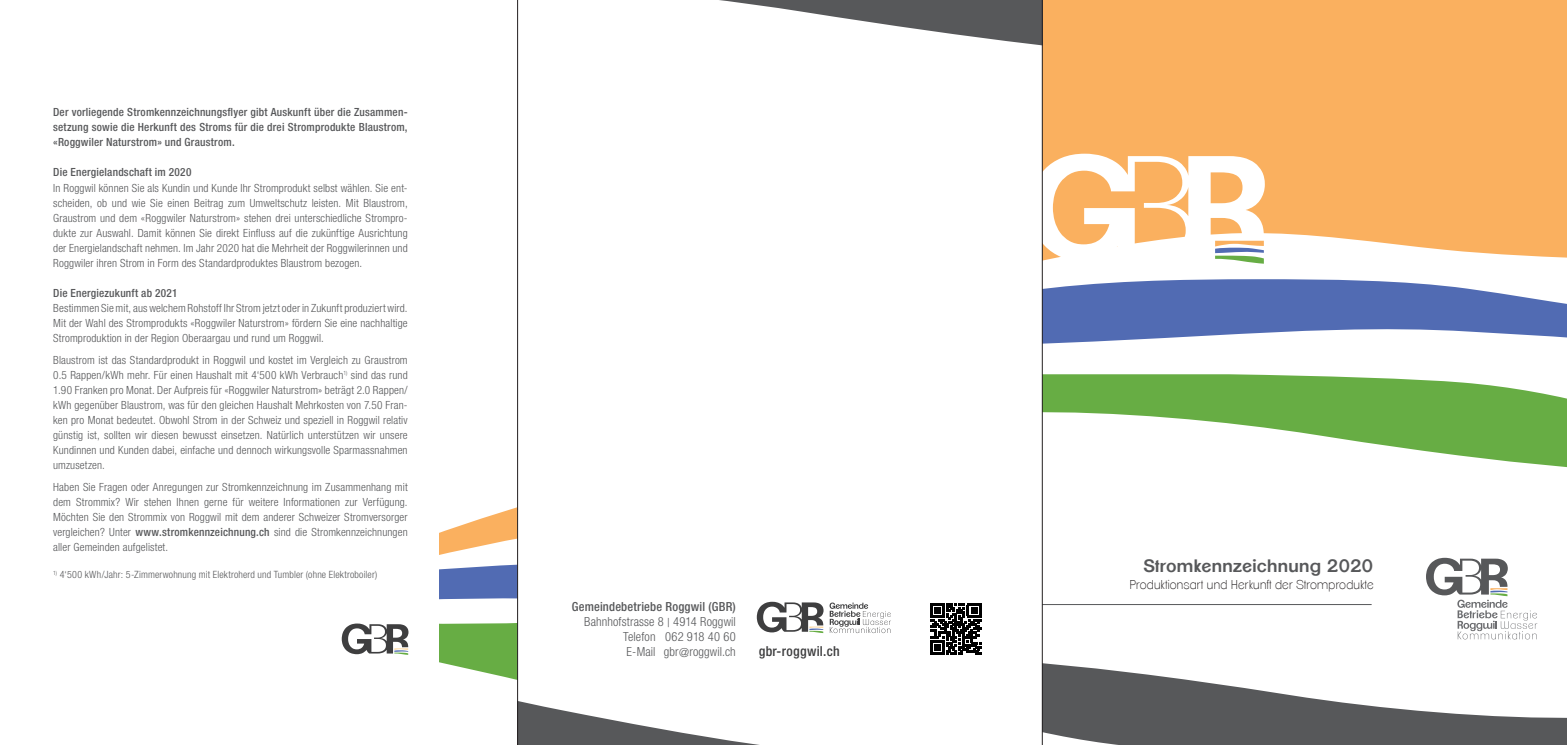
<style>
.page{position:relative;width:1567px;height:745px;background:#fff}
.page>*{position:absolute;margin:0;border:0;box-sizing:border-box;transform-origin:0 0}
.t1{font:600 17.5px "Clemente P Dak";letter-spacing:.015em;color:#57585a}
.t2{font:500 condensed 13.75px "Helvetica Neue LT Pro";letter-spacing:.02em;color:#3e3e3f}
.t3{font:300 condensed 12.5px "Helvetica Neue LT Pro";letter-spacing:.01em;color:#57585a}
.t4{font:200 12.5px "Clemente P Dac";letter-spacing:.025em;color:#231f20}
.t5{font:500 condensed 12.5px "Helvetica Neue LT Pro";letter-spacing:.015em;color:#57585a}
.t6{font:300 condensed 11.25px/15px "Helvetica Neue LT Pro";letter-spacing:.015em;color:#57585a;text-align:justify}
.t7{font:500 condensed 11.25px/15px "Helvetica Neue LT Pro";letter-spacing:.02em;color:#57585a;text-align:justify}
.t8{font:300 condensed 10px "Helvetica Neue LT Pro";letter-spacing:.02em;color:#57585a}
.s1{font-weight:500}
</style>
<div class="page">
<div style="left:1043px;top:0;width:523px;height:264px;background:#fab05f"></div>
<svg style="left:1043px;top:374px;width:523px;height:93px;fill:#67ad44"></svg>
<svg style="left:1043px;top:279px;width:523px;height:65px"></svg>
<svg style="left:518px;top:0;width:524px;height:51px"></svg>
<svg style="left:1041px;top:153px;width:223px;height:110px"></svg>
<svg style="left:342px;top:507px;width:1224px;height:237px"></svg>
<hr style="left:1042px;top:0;width:1px;height:744px;background:#231f20">
<hr style="left:517px;top:0;width:1px;height:744px;background:#231f20">
<p class="t7" style="left:53px;top:105px;width:356px">Der vorliegende Stromkennzeichnungsflyer gibt Auskunft über die Zusammen&shy;setzung sowie die Herkunft des Stroms für die drei Stromprodukte Blaustrom, «Roggwiler Naturstrom» und Graustrom.</p>
<p class="t7" style="left:53px;top:165px;width:140px">Die Energielandschaft im 2020</p>
<p class="t6" style="left:53px;top:180px;width:356px">In Roggwil können Sie als Kundin und Kunde Ihr Stromprodukt selbst wählen. Sie ent&shy;scheiden, ob und wie Sie einen Beitrag zum Umweltschutz leisten. Mit Blaustrom, Graustrom und dem «Roggwiler Naturstrom» stehen drei unterschiedliche Strompro&shy;dukte zur Auswahl. Damit können Sie direkt Einfluss auf die zukünftige Ausrichtung der Energielandschaft nehmen. Im Jahr 2020 hat die Mehrheit der Roggwilerinnen und Roggwiler ihren Strom in Form des Standardproduktes Blaustrom bezogen.</p>
<p class="t7" style="left:53px;top:285px;width:126px">Die Energiezukunft ab 2021</p>
<p class="t6" style="left:53px;top:300px;width:356px">Bestimmen Sie mit, aus welchem Rohstoff Ihr Strom jetzt oder in Zukunft produziert wird.<br>Mit der Wahl des Stromprodukts «Roggwiler Naturstrom» fördern Sie eine nachhaltige Stromproduktion in der Region Oberaargau und rund um Roggwil.</p>
<p class="t6" style="left:53px;top:352px;width:356px">Blaustrom ist das Standardprodukt in Roggwil und kostet im Vergleich zu Graustrom 0.5 Rappen/kWh mehr. Für einen Haushalt mit 4‘500 kWh Verbrauch<sup>1)</sup> sind das rund 1.90 Franken pro Monat. Der Aufpreis für «Roggwiler Naturstrom» beträgt 2.0 Rappen/ kWh gegenüber Blaustrom, was für den gleichen Haushalt Mehrkosten von 7.50 Fran&shy;ken pro Monat bedeutet. Obwohl Strom in der Schweiz und speziell in Roggwil relativ günstig ist, sollten wir diesen bewusst einsetzen. Natürlich unterstützen wir unsere Kundinnen und Kunden dabei, einfache und dennoch wirkungsvolle Sparmassnahmen umzusetzen.</p>
<p class="t6" style="left:53px;top:479px;width:356px">Haben Sie Fragen oder Anregungen zur Stromkennzeichnung im Zusammenhang mit dem Strommix? Wir stehen Ihnen gerne für weitere Informationen zur Verfügung.<br>Möchten Sie den Strommix von Roggwil mit dem anderer Schweizer Stromversorger vergleichen? Unter <span class="s1">www.stromkennzeichnung.ch</span> sind die Stromkennzeichnungen aller Gemeinden aufgelistet.</p>
<p class="t8" style="left:53px;top:568px;width:326px"><sup>1)</sup> 4‘500 kWh/Jahr: 5-Zimmerwohnung mit Elektroherd und Tumbler (ohne Elektroboiler)</p>
<p class="t1" style="left:1143px;top:554px;width:231px">Stromkennzeichnung 2020</p>
<p class="t4" style="left:1129px;top:577px;width:245px">Produktionsart und Herkunft der Stromprodukte</p>
<p class="t5" style="left:571px;top:598px;width:165px">Gemeindebetriebe Roggwil (GBR)</p>
<p class="t3" style="left:584px;top:614px;width:153px">Bahnhofstrasse 8 | 4914 Roggwil</p>
<p class="t3" style="left:623px;top:629px;width:114px">Telefon 062 918 40 60</p>
<p class="t3" style="left:626px;top:644px;width:111px">E-Mail gbr@roggwil.ch</p>
<p class="t2" style="left:758px;top:642px;width:82px">gbr-roggwil.ch</p>
</div>
